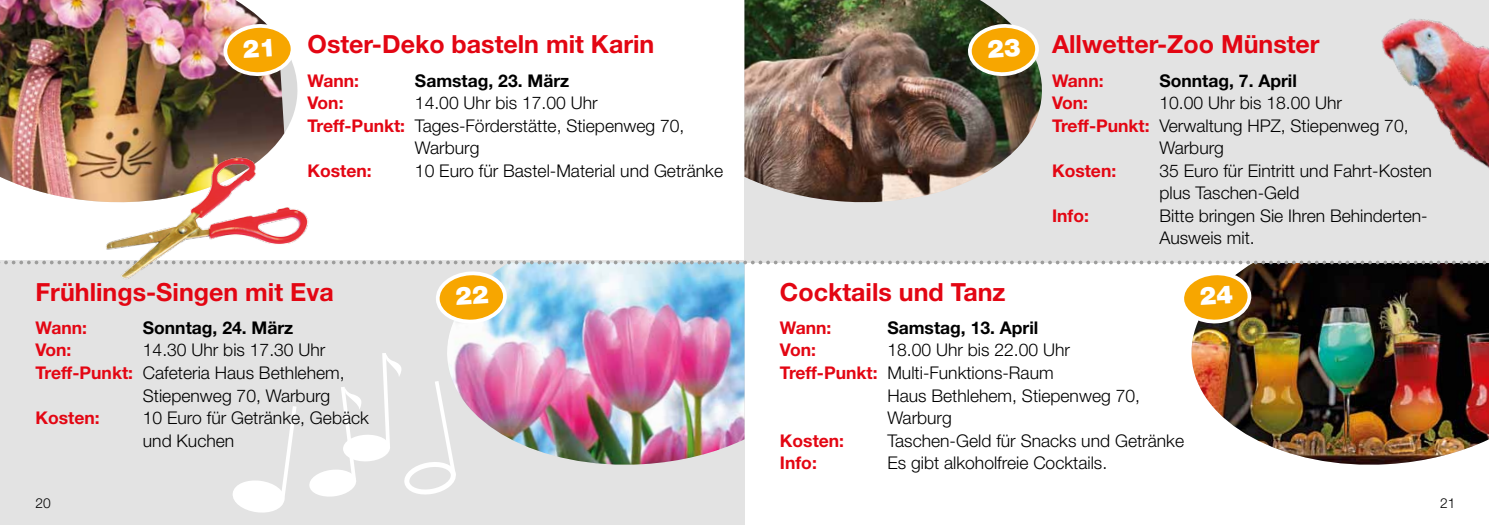
<style>
.page{position:relative;width:1489px;height:525px;background:#fff}
.page>*{position:absolute;margin:0;border:0;box-sizing:border-box;transform-origin:0 0}
.t1{font:700 25px "Helvetica Neue LT Std";color:#e30613}
.t2{font:300 17.5px/22.5px "Helvetica Neue LT Std";color:#000}
.t3{font:700 17.5px "Helvetica Neue LT Std";color:#e30613}
.t4{font:700 17.5px "Helvetica Neue LT Std";color:#000}
.t5{font:300 13.75px "Helvetica Neue LT Std";color:#000}
.s1{font-weight:700;color:#e30613}
</style>
<div class="page">
<div style="left:0;top:260px;width:744px;height:264px;background:#e3e3e3"></div>
<img style="left:1187px;top:264px;width:301px;height:201px">
<div style="left:744px;top:0;width:744px;height:262px;background:#e3e3e3"></div>
<svg style="left:284px;top:72px;width:14px;height:62px"></svg>
<img style="left:0;top:0;width:284px;height:202px">
<img style="left:744px;top:0;width:298px;height:203px">
<img style="left:447px;top:264px;width:297px;height:201px">
<svg style="left:309px;top:349px;width:149px;height:148px"></svg>
<svg style="left:233px;top:406px;width:64px;height:107px"></svg>
<img style="left:1381px;top:19px;width:107px;height:149px">
<svg style="left:0;top:260px;width:1489px;height:4px"></svg>
<img style="left:102px;top:155px;width:207px;height:124px">
<svg style="left:223px;top:24px;width:72px;height:54px"></svg>
<svg style="left:967px;top:24px;width:72px;height:54px;background:#cda33f"></svg>
<svg style="left:436px;top:271px;width:71px;height:54px;background:#eec467"></svg>
<svg style="left:1184px;top:271px;width:67px;height:54px"></svg>
<h1 class="t1" style="left:307px;top:29px;width:348px">Oster-Deko basteln mit Karin</h1>
<p class="t3" style="left:307px;top:69px;width:53px">Wann:</p>
<p class="t4" style="left:415px;top:69px;width:156px">Samstag, 23. März</p>
<p class="t3" style="left:307px;top:92px;width:37px">Von:</p>
<p class="t2" style="left:415px;top:91px;width:184px">14.00 Uhr bis 17.00 Uhr</p>
<p class="t2" style="left:307px;top:114px;width:378px"><span class="s1">Treff-Punkt:</span> Tages-Förderstätte, Stiepenweg 70,</p>
<p class="t2" style="left:415px;top:136px;width:66px">Warburg</p>
<p class="t3" style="left:307px;top:159px;width:66px">Kosten:</p>
<p class="t2" style="left:415px;top:159px;width:309px">10 Euro für Bastel-Material und Getränke</p>
<h1 class="t1" style="left:35px;top:276px;width:300px">Frühlings-Singen mit Eva</h1>
<p class="t3" style="left:35px;top:316px;width:53px">Wann:</p>
<p class="t4" style="left:143px;top:316px;width:152px">Sonntag, 24. März</p>
<p class="t3" style="left:35px;top:339px;width:37px">Von:</p>
<p class="t2" style="left:143px;top:338px;width:184px">14.30 Uhr bis 17.30 Uhr</p>
<p class="t2" style="left:35px;top:361px;width:310px"><span class="s1">Treff-Punkt:</span> Cafeteria Haus Bethlehem,</p>
<p class="t2" style="left:143px;top:383px;width:189px">Stiepenweg 70, Warburg</p>
<p class="t3" style="left:35px;top:407px;width:66px">Kosten:</p>
<p class="t2" style="left:143px;top:406px;width:227px">10 Euro für Getränke, Gebäck und Kuchen</p>
<h1 class="t1" style="left:1051px;top:29px;width:269px">Allwetter-Zoo Münster</h1>
<p class="t3" style="left:1051px;top:69px;width:53px">Wann:</p>
<p class="t4" style="left:1159px;top:69px;width:139px">Sonntag, 7. April</p>
<p class="t3" style="left:1051px;top:92px;width:37px">Von:</p>
<p class="t2" style="left:1159px;top:91px;width:184px">10.00 Uhr bis 18.00 Uhr</p>
<p class="t2" style="left:1051px;top:114px;width:358px"><span class="s1">Treff-Punkt:</span> Verwaltung HPZ, Stiepenweg 70,</p>
<p class="t2" style="left:1159px;top:136px;width:66px">Warburg</p>
<p class="t3" style="left:1051px;top:159px;width:66px">Kosten:</p>
<p class="t2" style="left:1159px;top:159px;width:274px">35 Euro für Eintritt und Fahrt-Kosten plus Taschen-Geld</p>
<p class="t3" style="left:1051px;top:204px;width:38px">Info:</p>
<p class="t2" style="left:1159px;top:204px;width:270px">Bitte bringen Sie Ihren Behinderten-<br>Ausweis mit.</p>
<h1 class="t1" style="left:780px;top:276px;width:227px">Cocktails und Tanz</h1>
<p class="t3" style="left:780px;top:316px;width:53px">Wann:</p>
<p class="t4" style="left:887px;top:316px;width:152px">Samstag, 13. April</p>
<p class="t3" style="left:780px;top:339px;width:37px">Von:</p>
<p class="t2" style="left:887px;top:338px;width:184px">18.00 Uhr bis 22.00 Uhr</p>
<p class="t2" style="left:780px;top:361px;width:275px"><span class="s1">Treff-Punkt:</span> Multi-Funktions-Raum</p>
<p class="t2" style="left:887px;top:383px;width:254px">Haus Bethlehem, Stiepenweg 70,</p>
<p class="t2" style="left:887px;top:406px;width:66px">Warburg</p>
<p class="t3" style="left:780px;top:429px;width:66px">Kosten:</p>
<p class="t2" style="left:887px;top:428px;width:298px">Taschen-Geld für Snacks und Getränke</p>
<p class="t3" style="left:780px;top:452px;width:38px">Info:</p>
<p class="t2" style="left:887px;top:451px;width:221px">Es gibt alkoholfreie Cocktails.</p>
<p class="t5" style="left:35px;top:494px;width:17px">20</p>
<p class="t5" style="left:1439px;top:494px;width:17px">21</p>
</div>
